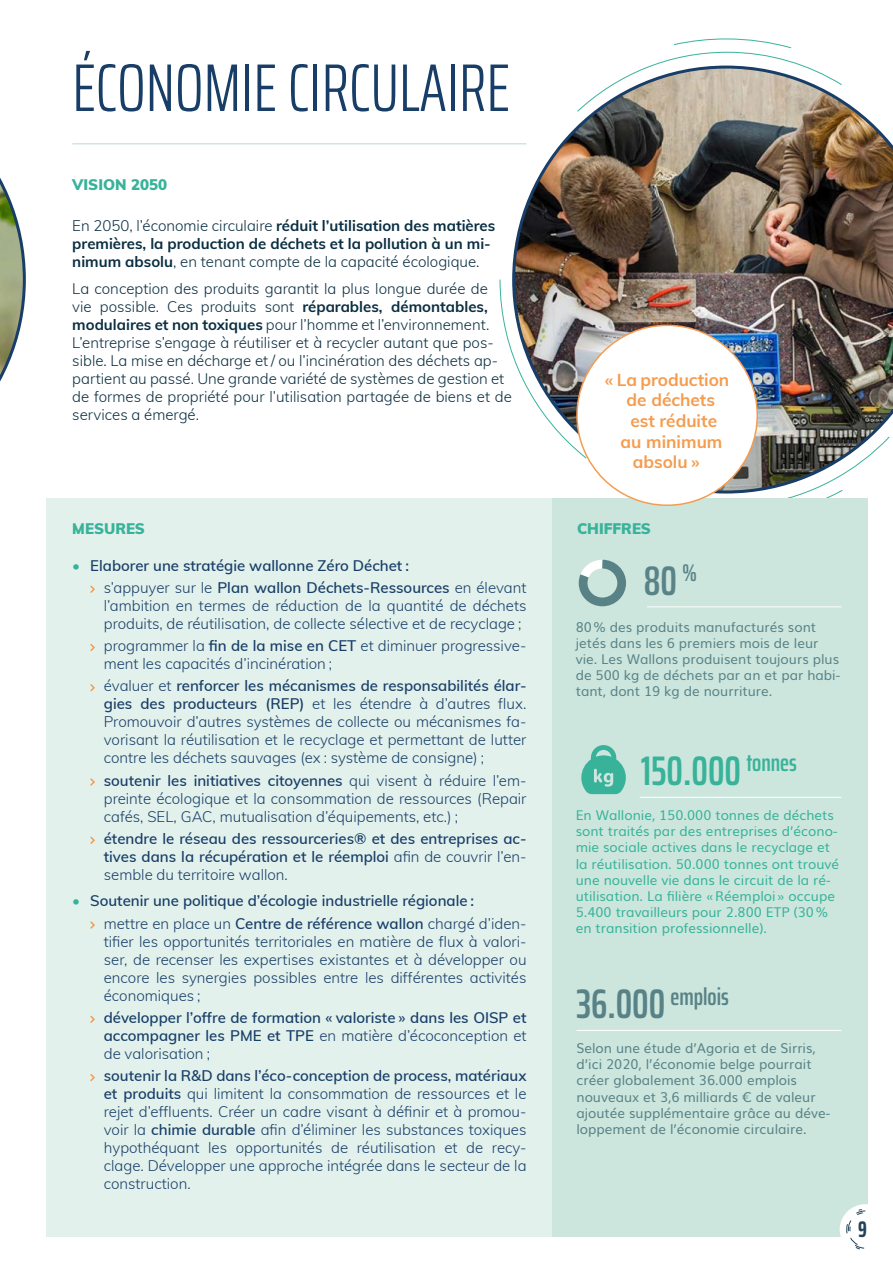
<style>
.page{position:relative;width:893px;height:1263px;background:#fff}
.page>*{position:absolute;margin:0;border:0;box-sizing:border-box;transform-origin:0 0}
.t1{font:300 extra-condensed 67.5px "Saira";color:#183e68}
.t2{font:600 extra-condensed 41.4px "Saira";color:#38b39a}
.t3{font:600 extra-condensed 41.4px "Saira";color:#5a8388}
.t4{font:600 extra-condensed 24.15px "Saira";color:#598287}
.t5{font:700 extra-condensed 22.5px "Saira";color:#244259}
.t6{font:700 17.25px "Muli";color:#f59c4e}
.t7{font:300 15px/18px "Muli";color:#183e68;text-align:justify}
.t8{font:600 15px/18px "Muli";color:#183e68}
.t9{font:300 15px/18px "Muli";color:#0a2e41}
.t10{font:700 15px/18px "Muli";color:#0a2e41}
.t11{font:900 15px "Muli";color:#38b39a}
.t12{font:13.5px/16.2px "Muli";color:#38b39a}
.t13{font:13.5px/16.2px "Muli";color:#598287}
.t14{font:13.5px/16.2px "Muli";color:#5a8388}
.s1{font-weight:300}
.s2{font-weight:700}
.s3{font-weight:300;color:#38b39a}
.s4{font-weight:600}
.s5{font-size:41.4px}
</style>
<div class="page">
<svg style="left:499px;top:279px;width:13px;height:75px"></svg>
<svg style="left:649px;top:38px;width:156px;height:28px"></svg>
<svg style="left:701px;top:493px;width:167px;height:28px"></svg>
<div style="left:47px;top:499px;width:505px;height:738px;background:#e2f1ec"></div>
<div style="left:552px;top:499px;width:315px;height:738px;background:#cce6dd"></div>
<div style="left:840px;top:1204px;width:51px;height:51px;background:#fff;border-radius:50%"></div>
<svg style="left:846px;top:1209px;width:20px;height:40px"></svg>
<svg style="left:90px;top:585px;width:5px;height:8px"></svg>
<svg style="left:90px;top:644px;width:5px;height:7px"></svg>
<svg style="left:90px;top:684px;width:5px;height:8px"></svg>
<svg style="left:90px;top:778px;width:5px;height:8px"></svg>
<svg style="left:90px;top:836px;width:5px;height:8px"></svg>
<svg style="left:90px;top:921px;width:5px;height:8px"></svg>
<svg style="left:90px;top:1015px;width:5px;height:8px"></svg>
<svg style="left:90px;top:1074px;width:5px;height:8px"></svg>
<img style="left:512px;top:66px;width:381px;height:427px">
<div style="left:577px;top:325px;width:180px;height:180px;background:#fff;border-radius:50%"></div>
<svg style="left:0;top:177px;width:26px;height:205px"></svg>
<hr style="left:72px;top:143px;width:454px;height:1px;background:#b2dbce">
<hr style="left:647px;top:606px;width:194px;height:1px;background:#fff">
<hr style="left:640px;top:797px;width:201px;height:1px;background:#fff">
<hr style="left:576px;top:1030px;width:265px;height:1px;background:#fff">
<svg style="left:578px;top:559px;width:48px;height:48px"></svg>
<svg style="left:581px;top:745px;width:45px;height:49px"></svg>
<h1 class="t1" style="left:72px;top:38px;width:439px">ÉCONOMIE CIRCULAIRE</h1>
<p class="t11" style="left:72px;top:174px;width:96px">VISION 2050</p>
<p class="t10" style="left:72px;top:216px;width:424px"><span class="s1">En 2050, l’économie circulaire</span> réduit l’utilisation des matières premières, la production de déchets et la pollution à un mi&shy;nimum absolu<span class="s1">, en tenant compte de la capacité écologique.</span></p>
<p class="t9" style="left:72px;top:279px;width:441px">La conception des produits garantit la plus longue durée de<br>vie possible. Ces produits sont <span class="s2">réparables, démontables, modulaires et non toxiques</span> pour l’homme et l’environnement.<br>L’entreprise s’engage à réutiliser et à recycler autant que pos&shy;sible. La mise en décharge et / ou l’incinération des déchets ap&shy;partient au passé. Une grande variété de systèmes de gestion et de formes de propriété pour l’utilisation partagée de biens et de services a émergé.</p>
<p class="t6" style="left:605px;top:367px;width:126px">« La production</p>
<p class="t6" style="left:626px;top:387px;width:90px">de déchets</p>
<p class="t6" style="left:630px;top:408px;width:88px">est réduite</p>
<p class="t6" style="left:620px;top:429px;width:103px">au minimum</p>
<p class="t6" style="left:633px;top:449px;width:69px">absolu »</p>
<p class="t11" style="left:72px;top:518px;width:74px">MESURES</p>
<p class="t11" style="left:577px;top:518px;width:75px">CHIFFRES</p>
<p class="t8" style="left:104px;top:553px;width:424px;line-height:22.2px;text-indent:-31px"><span class="s3">•</span> Elaborer une stratégie wallonne Zéro Déchet :<br><span class="s1">s’appuyer sur le</span> Plan wallon Déchets-Ressources <span class="s1">en élevant</span></p>
<p class="t7" style="left:104px;top:596px;width:424px">l’ambition en termes de réduction de la quantité de déchets produits, de réutilisation, de collecte sélective et de recyclage ;</p>
<p class="t7" style="left:104px;top:636px;width:424px">programmer la <span class="s4">fin de la mise en CET</span> et diminuer progressive&shy;ment les capacités d’incinération ;</p>
<p class="t7" style="left:104px;top:676px;width:424px">évaluer et <span class="s4">renforcer les mécanismes de responsabilités élar&shy;gies des producteurs (REP)</span> et les étendre à d’autres flux.<br>Promouvoir d’autres systèmes de collecte ou mécanismes fa&shy;vorisant la réutilisation et le recyclage et permettant de lutter contre les déchets sauvages (ex : système de consigne) ;</p>
<p class="t7" style="left:104px;top:771px;width:424px"><span class="s4">soutenir les initiatives citoyennes</span> qui visent à réduire l’em&shy;preinte écologique et la consommation de ressources (Repair cafés, SEL, GAC, mutualisation d’équipements, etc.) ;</p>
<p class="t8" style="left:104px;top:829px;width:424px;text-align:justify">étendre le réseau des ressourceries® et des entreprises ac&shy;tives dans la récupération et le réemploi <span class="s1">afin de couvrir l’en&shy;semble du territoire wallon.</span></p>
<p class="t8" style="left:104px;top:889px;width:424px;line-height:22.2px;text-indent:-32px"><span class="s3">•</span> Soutenir une politique d’écologie industrielle régionale :<br><span class="s1">mettre en place un</span> Centre de référence wallon <span class="s1">chargé d’iden-</span></p>
<p class="t7" style="left:104px;top:932px;width:424px">tifier les opportunités territoriales en matière de flux à valori&shy;ser, de recenser les expertises existantes et à développer ou encore les synergies possibles entre les différentes activités économiques ;</p>
<p class="t8" style="left:104px;top:1008px;width:424px;text-align:justify">développer l’offre de formation « valoriste » dans les OISP et accompagner les PME et TPE <span class="s1">en matière d’écoconception et de valorisation ;</span></p>
<p class="t7" style="left:104px;top:1066px;width:424px"><span class="s4">soutenir la R&amp;D dans l’éco-conception de process, matériaux et produits</span> qui limitent la consommation de ressources et le rejet d’effluents. Créer un cadre visant à définir et à promou&shy;voir la <span class="s4">chimie durable</span> afin d’éliminer les substances toxiques hypothéquant les opportunités de réutilisation et de recy&shy;clage. Développer une approche intégrée dans le secteur de la construction.</p>
<h2 class="t3" style="left:644px;top:549px;width:55px">80<sup>%</sup></h2>
<p class="t14" style="left:576px;top:617px;width:266px">80% des produits manufacturés sont jetés dans les 6 premiers mois de leur vie. Les Wallons produisent toujours plus de 500 kg de déchets par an et par habi&shy;tant, dont 19 kg de nourriture.</p>
<h2 class="t2" style="left:641px;top:740px;width:158px">150.000 <sup>tonnes</sup></h2>
<p class="t12" style="left:576px;top:806px;width:265px">En Wallonie, 150.000 tonnes de déchets sont traités par des entreprises d’écono&shy;mie sociale actives dans le recyclage et la réutilisation. 50.000 tonnes ont trouvé une nouvelle vie dans le circuit de la ré&shy;utilisation. La filière «Réemploi» occupe 5.400 travailleurs pour 2.800 ETP (30% en transition professionnelle).</p>
<h3 class="t4" style="left:576px;top:978px;width:154px"><span class="s5">36.000</span> emplois</h3>
<p class="t13" style="left:576px;top:1039px;width:255px">Selon une étude d’Agoria et de Sirris, d’ici 2020, l’économie belge pourrait créer globalement 36.000 emplois nouveaux et 3,6 milliards € de valeur ajoutée supplémentaire grâce au déve&shy;loppement de l’économie circulaire.</p>
<h3 class="t5" style="left:858px;top:1212px;width:10px">9</h3>
</div>
